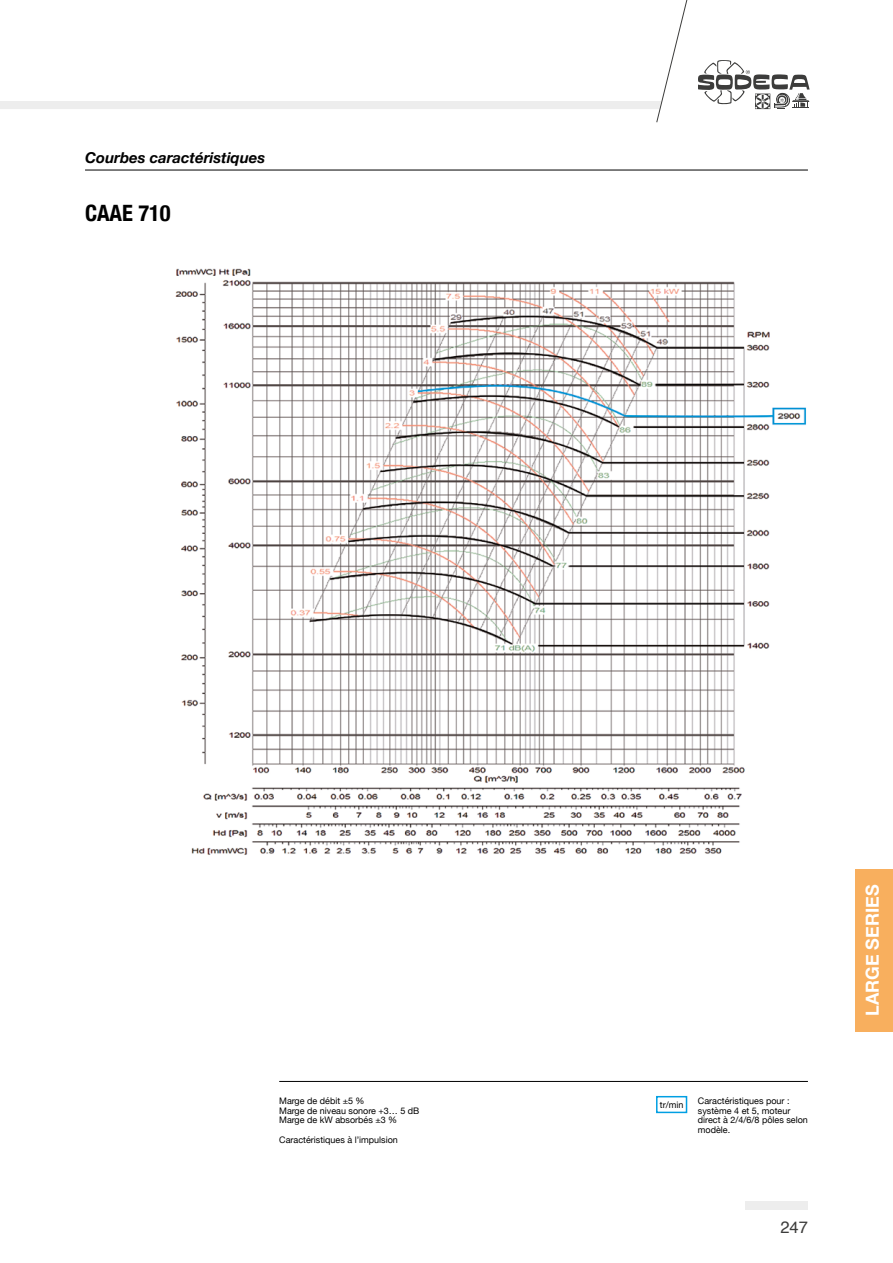
<style>
.page{position:relative;width:893px;height:1263px;background:#fff}
.page>*{position:absolute;margin:0;border:0;box-sizing:border-box;transform-origin:0 0}
.t1{font:700 condensed 22.5px "Helvetica Neue";color:#000}
.t2{font:700 18px "Helvetica Neue";color:#fff}
.t3{font:16.5px "Helvetica";color:#3c3c3b}
.t4{font:italic 700 15px "Helvetica Neue";color:#000}
.t5{font:9px/9.8px "Helvetica Neue";color:#000}
</style>
<div class="page">
<div style="left:746px;top:1202px;width:62px;height:8px;background:#ededed"></div>
<svg style="left:0;top:0;width:688px;height:123px"></svg>
<svg style="left:698px;top:60px;width:112px;height:49px"></svg>
<div style="left:855px;top:869px;width:38px;height:162px;background:#f8af5e"></div>
<img style="left:175px;top:268px;width:631px;height:587px">
<hr style="left:85px;top:170px;width:723px;height:1px;background:#000">
<hr style="left:279px;top:1081px;width:529px;height:1px;background:#000">
<div style="left:656px;top:1096px;width:31px;height:17px;border:2px solid #009fe3"></div>
<h3 class="t4" style="left:85px;top:146px;width:182px">Courbes caractéristiques</h3>
<h1 class="t1" style="left:85px;top:194px;width:87px">CAAE 710</h1>
<p class="t5" style="left:279px;top:1096px;width:142px">Marge de débit ±5 %<br>Marge de niveau sonore +3… 5 dB<br>Marge de kW absorbés ±3 %</p>
<p class="t5" style="left:279px;top:1135px;width:120px">Caractéristiques à l’impulsion</p>
<p class="t5" style="left:660px;top:1100px;width:25px">tr/min</p>
<p class="t5" style="left:698px;top:1096px;width:111px">Caractéristiques pour : système 4 et 5, moteur direct à 2/4/6/8 pôles selon modèle.</p>
<h3 class="t3" style="left:780px;top:1214px;width:29px">247</h3>
<h2 class="t2" style="left:858px;top:1016px;width:133px;rotate:-90deg">LARGE SERIES</h2>
</div>
